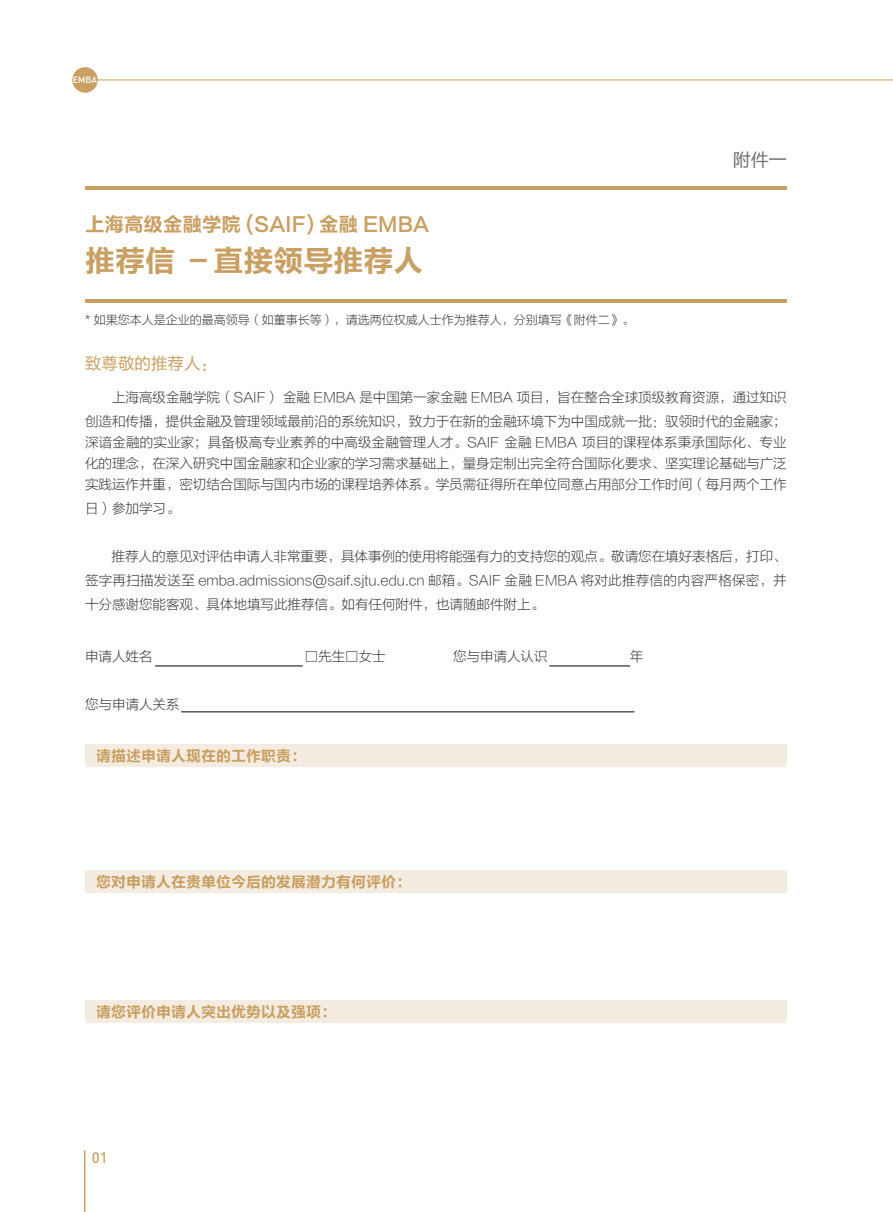
<style>
.page{position:relative;width:893px;height:1212px;background:#fff}
.page>*{position:absolute;margin:0;border:0;box-sizing:border-box;transform-origin:0 0}
.t1{font:30px "FZLTCHJW GB1 0";color:#c9a063}
.t2{font:19.5px "FZLTCHJW GB1 0";color:#c9a063}
.t3{font:18px "FZLTHJW GB1 0";color:#727171}
.t4{font:16.5px "FZLTHJW GB1 0";color:#c9a063}
.t5{font:15px "FZLTCHJW GB1 0";color:#c9a063}
.t6{font:500 15px "DIN Pro";color:#c9a063}
.t7{font:13.5px/24px "FZLTXHK GBK1 0";color:#3e3a39;text-align:justify}
.t8{font:12px "FZLTXHK GBK1 0";color:#3e3a39}
.t9{font:500 9px "DIN Pro";color:#fff}
</style>
<div class="page">
<hr style="left:85px;top:80px;width:808px;height:1px;background:#c9a063">
<div style="left:72px;top:67px;width:26px;height:26px;background:#c9a063;border-radius:50%"></div>
<hr style="left:84px;top:1150px;width:1px;height:62px;background:#c9a063">
<hr style="left:155px;top:666px;width:148px;height:1px;background:#000">
<hr style="left:181px;top:711px;width:453px;height:1px;background:#000">
<hr style="left:549px;top:666px;width:81px;height:1px;background:#000">
<hr style="left:85px;top:299px;width:702px;height:3px;background:#c9a063">
<hr style="left:85px;top:186px;width:702px;height:3px;background:#c9a063">
<div style="left:85px;top:744px;width:702px;height:23px;background:#f4ece0"></div>
<div style="left:85px;top:870px;width:702px;height:23px;background:#f4ece0"></div>
<div style="left:85px;top:1000px;width:702px;height:23px;background:#f4ece0"></div>
<p class="t9" style="left:73px;top:72px;width:26px">EMBA</p>
<h2 class="t2" style="left:85px;top:213px;width:346px">上海高级金融学院 (SAIF) 金融 EMBA</h2>
<h1 class="t1" style="left:85px;top:244px;width:340px">推荐信 －直接领导推荐人</h1>
<h3 class="t3" style="left:733px;top:150px;width:55px">附件一</h3>
<p class="t8" style="left:85px;top:313px;width:550px">* 如果您本人是企业的最高领导（如董事长等），请选两位权威人士作为推荐人，分别填写《附件二》。</p>
<p class="t4" style="left:85px;top:354px;width:134px">致尊敬的推荐人：</p>
<p class="t7" style="left:85px;top:386px;width:703px;text-align:right">上海高级金融学院（SAIF） 金融 EMBA 是中国第一家金融 EMBA 项目，旨在整合全球顶级教育资源，通过知识<br>创造和传播，提供金融及管理领域最前沿的系统知识，致力于在新的金融环境下为中国成就一批：驭领时代的金融家；</p>
<p class="t7" style="left:85px;top:432px;width:703px;line-height:21px">深谙金融的实业家；具备极高专业素养的中高级金融管理人才。SAIF 金融 EMBA 项目的课程体系秉承国际化、专业化的理念，在深入研究中国金融家和企业家的学习需求基础上，量身定制出完全符合国际化要求、坚实理论基础与广泛实践运作并重，密切结合国际与国内市场的课程培养体系。学员需征得所在单位同意占用部分工作时间（每月两个工作</p>
<p class="t7" style="left:85px;top:497px;width:96px">日）参加学习。</p>
<p class="t7" style="left:85px;top:545px;width:703px;text-indent:27px">推荐人的意见对评估申请人非常重要，具体事例的使用将能强有力的支持您的观点。敬请您在填好表格后，打印、签字再扫描发送至 emba.admissions@saif.sjtu.edu.cn 邮箱。SAIF 金融 EMBA 将对此推荐信的内容严格保密，并十分感谢您能客观、具体地填写此推荐信。如有任何附件，也请随邮件附上。</p>
<p class="t7" style="left:85px;top:645px;width:69px">申请人姓名</p>
<p class="t7" style="left:305px;top:645px;width:82px">□先生□女士</p>
<p class="t7" style="left:453px;top:645px;width:96px">您与申请人认识</p>
<p class="t7" style="left:630px;top:645px;width:15px">年</p>
<p class="t7" style="left:85px;top:693px;width:96px">您与申请人关系</p>
<p class="t5" style="left:96px;top:748px;width:211px">请描述申请人现在的工作职责：</p>
<p class="t5" style="left:96px;top:874px;width:317px">您对申请人在贵单位今后的发展潜力有何评价：</p>
<p class="t5" style="left:96px;top:1004px;width:241px">请您评价申请人突出优势以及强项：</p>
<p class="t6" style="left:92px;top:1145px;width:17px">01</p>
</div>
